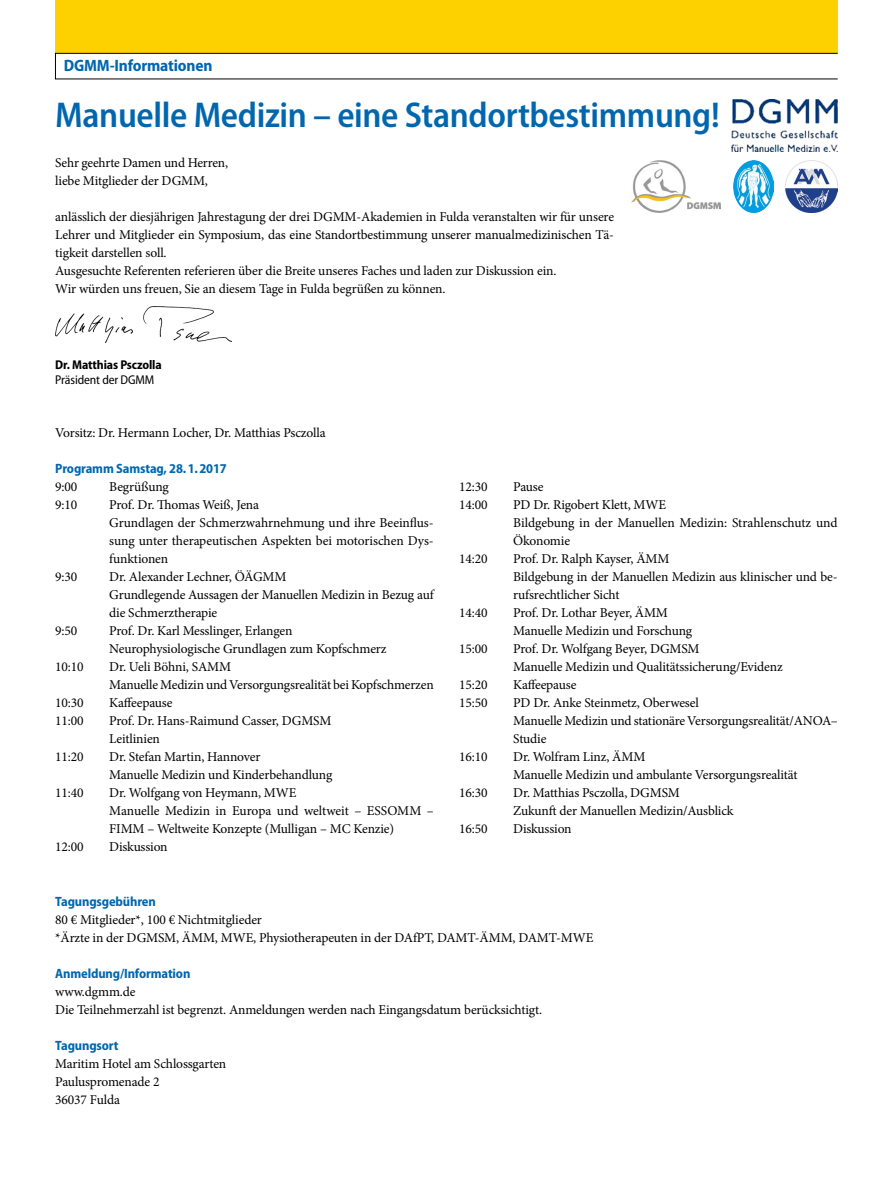
<style>
.page{position:relative;width:893px;height:1187px;background:#fff}
.page>*{position:absolute;margin:0;border:0;box-sizing:border-box;transform-origin:0 0}
.t1{font:600 semi-condensed 36px "Myriad Pro";letter-spacing:-.01em;color:#0067af}
.t2{font:700 semi-condensed 16.5px "Myriad Pro";letter-spacing:-.01em;color:#0067af}
.t3{font:13.5px/18px "Minion Pro";letter-spacing:-.01em;color:#000}
.t4{font:700 semi-condensed 13.5px "Myriad Pro";letter-spacing:-.01em;color:#0067af}
.t5{font:700 semi-condensed 12.75px "Myriad Pro";letter-spacing:-.01em;color:#000}
.t6{font:semi-condensed 12.75px "Myriad Pro";letter-spacing:-.01em;color:#000}
</style>
<div class="page">
<div style="left:55px;top:0;width:783px;height:53px;background:#fdd000"></div>
<img style="left:55px;top:307px;width:177px;height:36px">
<img style="left:731px;top:100px;width:107px;height:52px">
<img style="left:786px;top:160px;width:52px;height:52px">
<img style="left:734px;top:160px;width:39px;height:52px">
<img style="left:631px;top:160px;width:89px;height:52px">
<div style="left:55px;top:53px;width:783px;height:26px;border:1px solid #000"></div>
<p class="t2" style="left:64px;top:56px;width:150px">DGMM-Informationen</p>
<h1 class="t1" style="left:55px;top:95px;width:666px">Manuelle Medizin – eine Standortbestimmung!</h1>
<p class="t3" style="left:55px;top:154px;width:174px">Sehr geehrte Damen und Herren, liebe Mitglieder der DGMM,</p>
<p class="t3" style="left:55px;top:208px;width:560px">anlässlich der diesjährigen Jahrestagung der drei DGMM-Akademien in Fulda veranstalten wir für unsere Lehrer und Mitglieder ein Symposium, das eine Standortbestimmung unserer manualmedizinischen Tä&shy;tigkeit darstellen soll.<br>Ausgesuchte Referenten referieren über die Breite unseres Faches und laden zur Diskussion ein.<br>Wir würden uns freuen, Sie an diesem Tage in Fulda begrüßen zu können.</p>
<p class="t5" style="left:55px;top:357px;width:108px">Dr. Matthias Psczolla</p>
<p class="t6" style="left:55px;top:372px;width:100px">Präsident der DGMM</p>
<p class="t3" style="left:55px;top:424px;width:272px">Vorsitz: Dr. Hermann Locher, Dr. Matthias Psczolla</p>
<p class="t4" style="left:55px;top:461px;width:173px">Programm Samstag, 28.1.2017</p>
<p class="t3" style="left:55px;top:478px;width:24px">9:00</p>
<p class="t3" style="left:109px;top:478px;width:61px">Begrüßung</p>
<p class="t3" style="left:55px;top:496px;width:24px">9:10</p>
<p class="t3" style="left:109px;top:496px;width:326px">Prof. Dr. Thomas Weiß, Jena<br>Grundlagen der Schmerzwahrnehmung und ihre Beeinflus&shy;sung unter therapeutischen Aspekten bei motorischen Dys&shy;funktionen</p>
<p class="t3" style="left:55px;top:568px;width:24px">9:30</p>
<p class="t3" style="left:109px;top:568px;width:326px">Dr. Alexander Lechner, ÖÄGMM<br>Grundlegende Aussagen der Manuellen Medizin in Bezug auf die Schmerztherapie</p>
<p class="t3" style="left:55px;top:622px;width:24px">9:50</p>
<p class="t3" style="left:109px;top:622px;width:279px">Prof. Dr. Karl Messlinger, Erlangen<br>Neurophysiologische Grundlagen zum Kopfschmerz</p>
<p class="t3" style="left:55px;top:658px;width:30px">10:10</p>
<p class="t3" style="left:109px;top:658px;width:326px">Dr. Ueli Böhni, SAMM<br>Manuelle Medizin und Versorgungsrealität bei Kopfschmerzen</p>
<p class="t3" style="left:55px;top:694px;width:30px">10:30</p>
<p class="t3" style="left:109px;top:694px;width:65px">Kaffeepause</p>
<p class="t3" style="left:55px;top:712px;width:30px">11:00</p>
<p class="t3" style="left:109px;top:712px;width:224px">Prof. Dr. Hans-Raimund Casser, DGMSM<br>Leitlinien</p>
<p class="t3" style="left:55px;top:748px;width:30px">11:20</p>
<p class="t3" style="left:109px;top:748px;width:225px">Dr. Stefan Martin, Hannover<br>Manuelle Medizin und Kinderbehandlung</p>
<p class="t3" style="left:55px;top:784px;width:30px">11:40</p>
<p class="t3" style="left:109px;top:784px;width:326px">Dr. Wolfgang von Heymann, MWE<br>Manuelle Medizin in Europa und weltweit – ESSOMM –<br>FIMM – Weltweite Konzepte (Mulligan – MC Kenzie)</p>
<p class="t3" style="left:55px;top:838px;width:30px">12:00</p>
<p class="t3" style="left:109px;top:838px;width:60px">Diskussion</p>
<p class="t3" style="left:459px;top:478px;width:30px">12:30</p>
<p class="t3" style="left:513px;top:478px;width:32px">Pause</p>
<p class="t3" style="left:459px;top:496px;width:30px">14:00</p>
<p class="t3" style="left:513px;top:496px;width:326px">PD Dr. Rigobert Klett, MWE<br>Bildgebung in der Manuellen Medizin: Strahlenschutz und<br>Ökonomie</p>
<p class="t3" style="left:459px;top:550px;width:30px">14:20</p>
<p class="t3" style="left:513px;top:550px;width:326px">Prof. Dr. Ralph Kayser, ÄMM<br>Bildgebung in der Manuellen Medizin aus klinischer und be&shy;rufsrechtlicher Sicht</p>
<p class="t3" style="left:459px;top:604px;width:30px">14:40</p>
<p class="t3" style="left:513px;top:604px;width:180px">Prof. Dr. Lothar Beyer, ÄMM<br>Manuelle Medizin und Forschung</p>
<p class="t3" style="left:459px;top:640px;width:30px">15:00</p>
<p class="t3" style="left:513px;top:640px;width:271px">Prof. Dr. Wolfgang Beyer, DGMSM<br>Manuelle Medizin und Qualitätssicherung/Evidenz</p>
<p class="t3" style="left:459px;top:676px;width:30px">15:20</p>
<p class="t3" style="left:513px;top:676px;width:65px">Kaffeepause</p>
<p class="t3" style="left:459px;top:694px;width:30px">15:50</p>
<p class="t3" style="left:513px;top:694px;width:326px">PD Dr. Anke Steinmetz, Oberwesel<br>Manuelle Medizin und stationäre Versorgungsrealität/ANOA–<br>Studie</p>
<p class="t3" style="left:459px;top:748px;width:30px">16:10</p>
<p class="t3" style="left:513px;top:748px;width:286px">Dr. Wolfram Linz, ÄMM<br>Manuelle Medizin und ambulante Versorgungsrealität</p>
<p class="t3" style="left:459px;top:784px;width:30px">16:30</p>
<p class="t3" style="left:513px;top:784px;width:222px">Dr. Matthias Psczolla, DGMSM<br>Zukunft der Manuellen Medizin/Ausblick</p>
<p class="t3" style="left:459px;top:820px;width:30px">16:50</p>
<p class="t3" style="left:513px;top:820px;width:60px">Diskussion</p>
<p class="t4" style="left:55px;top:893px;width:102px">Tagungsgebühren</p>
<p class="t3" style="left:55px;top:910px;width:540px">80 € Mitglieder*, 100 € Nichtmitglieder<br>*Ärzte in der DGMSM, ÄMM, MWE, Physiotherapeuten in der DAfPT, DAMT-ÄMM, DAMT-MWE</p>
<p class="t4" style="left:55px;top:965px;width:137px">Anmeldung/Information</p>
<p class="t3" style="left:55px;top:982px;width:488px">www.dgmm.de<br>Die Teilnehmerzahl ist begrenzt. Anmeldungen werden nach Eingangsdatum berücksichtigt.</p>
<p class="t4" style="left:55px;top:1037px;width:65px">Tagungsort</p>
<p class="t3" style="left:55px;top:1054px;width:173px">Maritim Hotel am Schlossgarten<br>Pauluspromenade 2<br>36037 Fulda</p>
</div>
